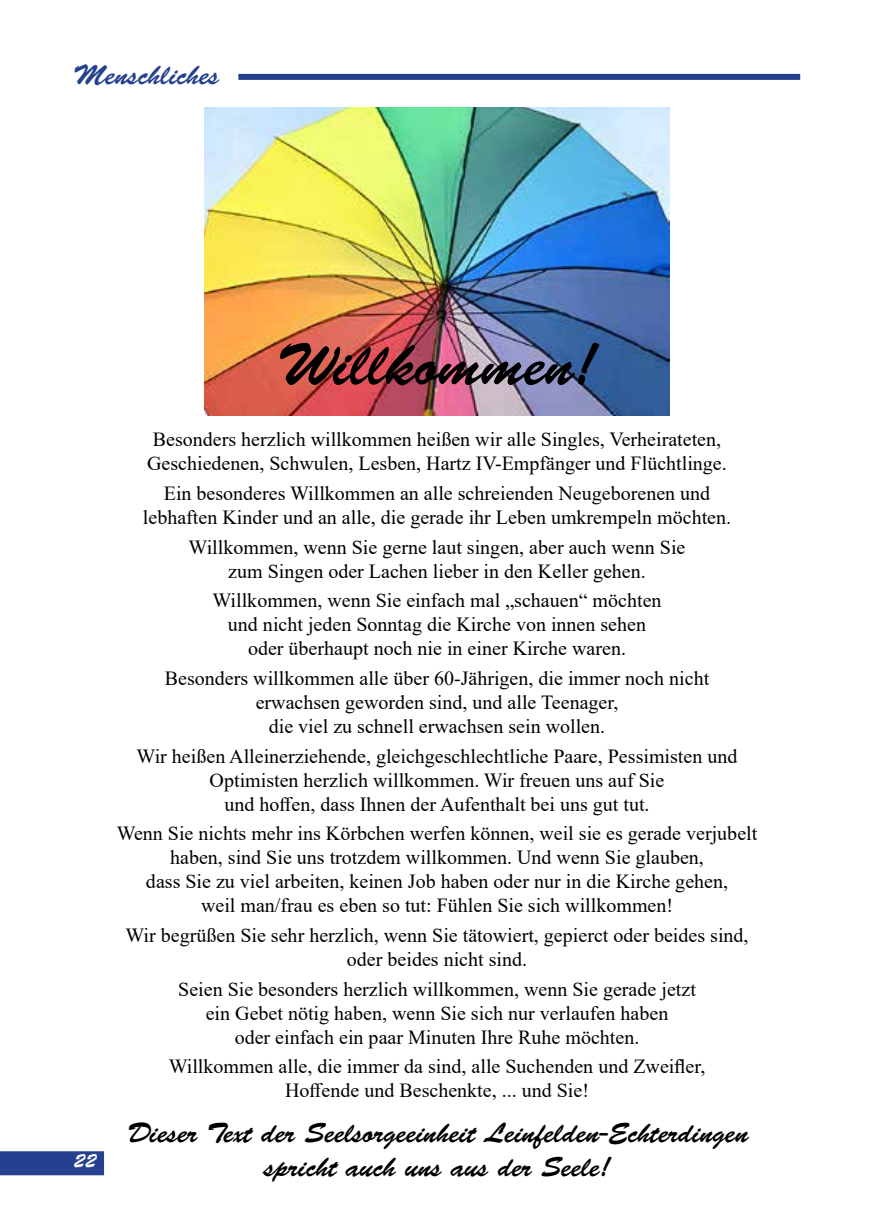
<style>
.page{position:relative;width:874px;height:1225px;background:#fff}
.page>*{position:absolute;margin:0;border:0;box-sizing:border-box;transform-origin:0 0}
.t1{font:60px "Brush Script Std";color:#000}
.t2{font:28px/33.6px "Brush Script Std";color:#000;text-align:center}
.t3{font:28px "Brush Script Std";color:#25408f}
.t4{font:20px/24px "Times New Roman";color:#000;text-align:center}
.t5{font:20px "Brush Script Std";color:#fff}
</style>
<div class="page">
<div style="left:0;top:1151px;width:104px;height:24px;background:#25408f"></div>
<img style="left:204px;top:108px;width:465px;height:308px">
<div style="left:238px;top:74px;width:561px;height:6px;background:#25408f"></div>
<h2 class="t3" style="left:73px;top:59px;width:148px">Menschliches</h2>
<h1 class="t1" style="left:276px;top:331px;width:322px">Willkommen!</h1>
<p class="t5" style="left:73px;top:1149px;width:24px">22</p>
<p class="t4" style="left:147px;top:427px;width:581px;text-align:left">Besonders herzlich willkommen heißen wir alle Singles, Verheirateten,<br>Geschiedenen, Schwulen, Lesben, Hartz IV-Empfänger und Flüchtlinge.</p>
<p class="t4" style="left:143px;top:480px;width:589px">Ein besonderes Willkommen an alle schreienden Neugeborenen und lebhaften Kinder und an alle, die gerade ihr Leben umkrempeln möchten.</p>
<p class="t4" style="left:188px;top:534px;width:498px">Willkommen, wenn Sie gerne laut singen, aber auch wenn Sie zum Singen oder Lachen lieber in den Keller gehen.</p>
<p class="t4" style="left:212px;top:588px;width:450px">Willkommen, wenn Sie einfach mal „schauen“ möchten und nicht jeden Sonntag die Kirche von innen sehen oder überhaupt noch nie in einer Kirche waren.</p>
<p class="t4" style="left:165px;top:665px;width:545px">Besonders willkommen alle über 60-Jährigen, die immer noch nicht erwachsen geworden sind, und alle Teenager,<br>die viel zu schnell erwachsen sein wollen.</p>
<p class="t4" style="left:136px;top:743px;width:602px">Wir heißen Alleinerziehende, gleichgeschlechtliche Paare, Pessimisten und<br>Optimisten herzlich willkommen. Wir freuen uns auf Sie<br>und hoffen, dass Ihnen der Aufenthalt bei uns gut tut.</p>
<p class="t4" style="left:117px;top:821px;width:641px">Wenn Sie nichts mehr ins Körbchen werfen können, weil sie es gerade verjubelt haben, sind Sie uns trotzdem willkommen. Und wenn Sie glauben,<br>dass Sie zu viel arbeiten, keinen Job haben oder nur in die Kirche gehen,<br>weil man/frau es eben so tut: Fühlen Sie sich willkommen!</p>
<p class="t4" style="left:125px;top:922px;width:624px">Wir begrüßen Sie sehr herzlich, wenn Sie tätowiert, gepierct oder beides sind, oder beides nicht sind.</p>
<p class="t4" style="left:178px;top:976px;width:519px">Seien Sie besonders herzlich willkommen, wenn Sie gerade jetzt ein Gebet nötig haben, wenn Sie sich nur verlaufen haben<br>oder einfach ein paar Minuten Ihre Ruhe möchten.</p>
<p class="t4" style="left:169px;top:1054px;width:538px">Willkommen alle, die immer da sind, alle Suchenden und Zweifler,<br>Hoffende und Beschenkte, ... und Sie!</p>
<h2 class="t2" style="left:127px;top:1116px;width:622px">Dieser Text der Seelsorgeeinheit Leinfelden-Echterdingen spricht auch uns aus der Seele!</h2>
</div>
